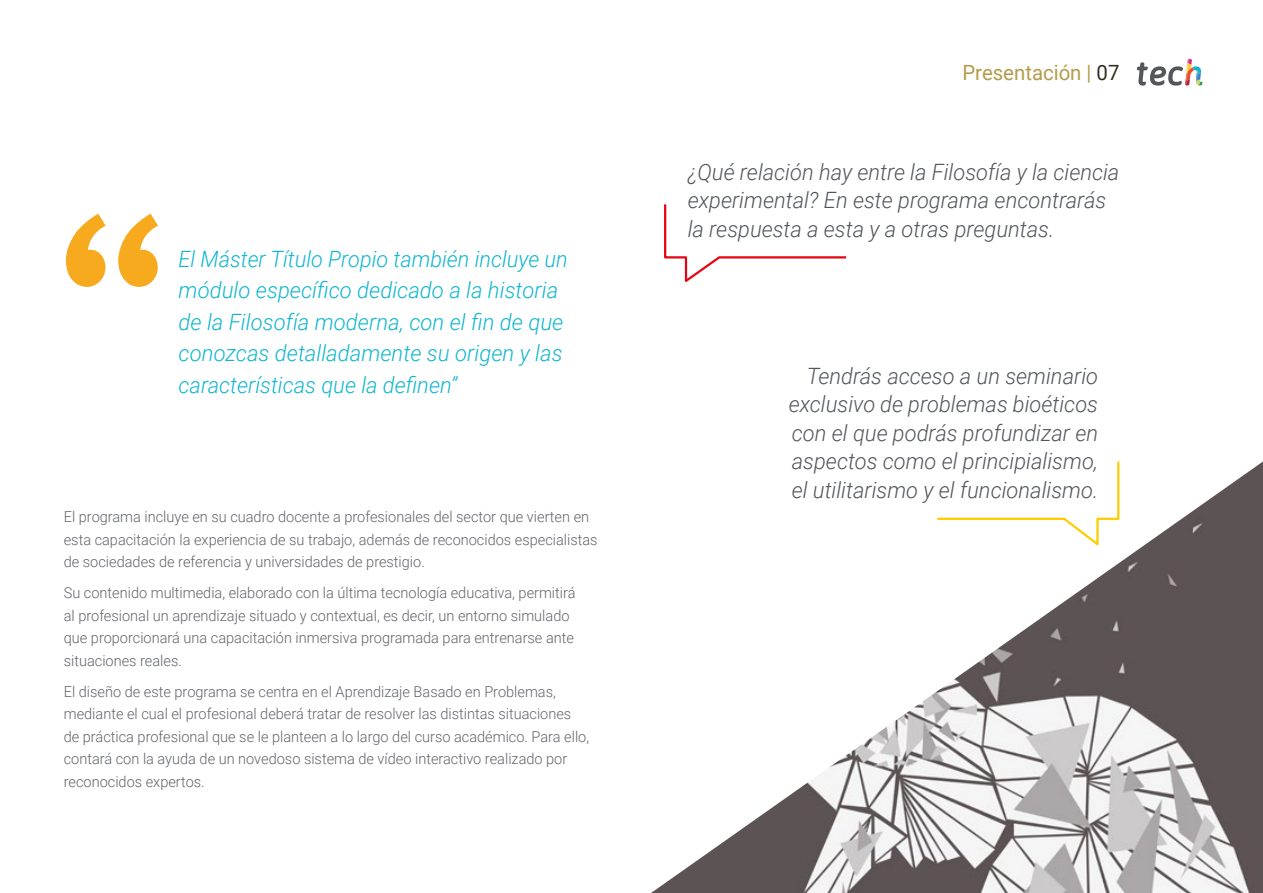
<style>
.page{position:relative;width:1263px;height:893px;background:#fff}
.page>*{position:absolute;margin:0;border:0;box-sizing:border-box;transform-origin:0 0}
.t1{font:italic 300 22.5px/28.5px "Roboto";color:#52555b;text-align:justify}
.t2{font:italic 300 22.5px/31.5px "Roboto";color:#11b6cf;scale:.96 1}
.t3{font:21px "Roboto";color:#b49c4b}
.t4{font:300 15px/22.5px "Roboto";color:#61646a}
.s1{color:#312e20}
</style>
<div class="page">
<svg style="left:66px;top:214px;width:92px;height:73px"></svg>
<img style="left:651px;top:461px;width:612px;height:432px">
<svg style="left:935px;top:461px;width:185px;height:88px"></svg>
<svg style="left:1137px;top:59px;width:65px;height:27px"></svg>
<svg style="left:664px;top:204px;width:183px;height:78px"></svg>
<h1 class="t2" style="left:179px;top:242px;width:407px">El Máster Título Propio también incluye un módulo específico dedicado a la historia de la Filosofía moderna, con el fin de que conozcas detalladamente su origen y las características que la definen”</h1>
<p class="t4" style="left:64px;top:505px;width:535px">El programa incluye en su cuadro docente a profesionales del sector que vierten en esta capacitación la experiencia de su trabajo, además de reconocidos especialistas de sociedades de referencia y universidades de prestigio.</p>
<p class="t4" style="left:64px;top:581px;width:513px">Su contenido multimedia, elaborado con la última tecnología educativa, permitirá al profesional un aprendizaje situado y contextual, es decir, un entorno simulado que proporcionará una capacitación inmersiva programada para entrenarse ante situaciones reales.</p>
<p class="t4" style="left:64px;top:679px;width:527px">El diseño de este programa se centra en el Aprendizaje Basado en Problemas, mediante el cual el profesional deberá tratar de resolver las distintas situaciones de práctica profesional que se le planteen a lo largo del curso académico. Para ello, contará con la ayuda de un novedoso sistema de vídeo interactivo realizado por reconocidos expertos.</p>
<h2 class="t3" style="left:962px;top:57px;width:159px">Presentación | <span class="s1">07</span></h2>
<h1 class="t1" style="left:688px;top:156px;width:433px;text-align:left">¿Qué relación hay entre la Filosofía y la ciencia experimental? En este programa encontrarás la respuesta a esta y a otras preguntas.</h1>
<h1 class="t1" style="left:789px;top:361px;width:311px;text-indent:18px">Tendrás acceso a un seminario exclusivo de problemas bioéticos con el que podrás profundizar en aspectos como el principialismo, el utilitarismo y el funcionalismo.</h1>
</div>
